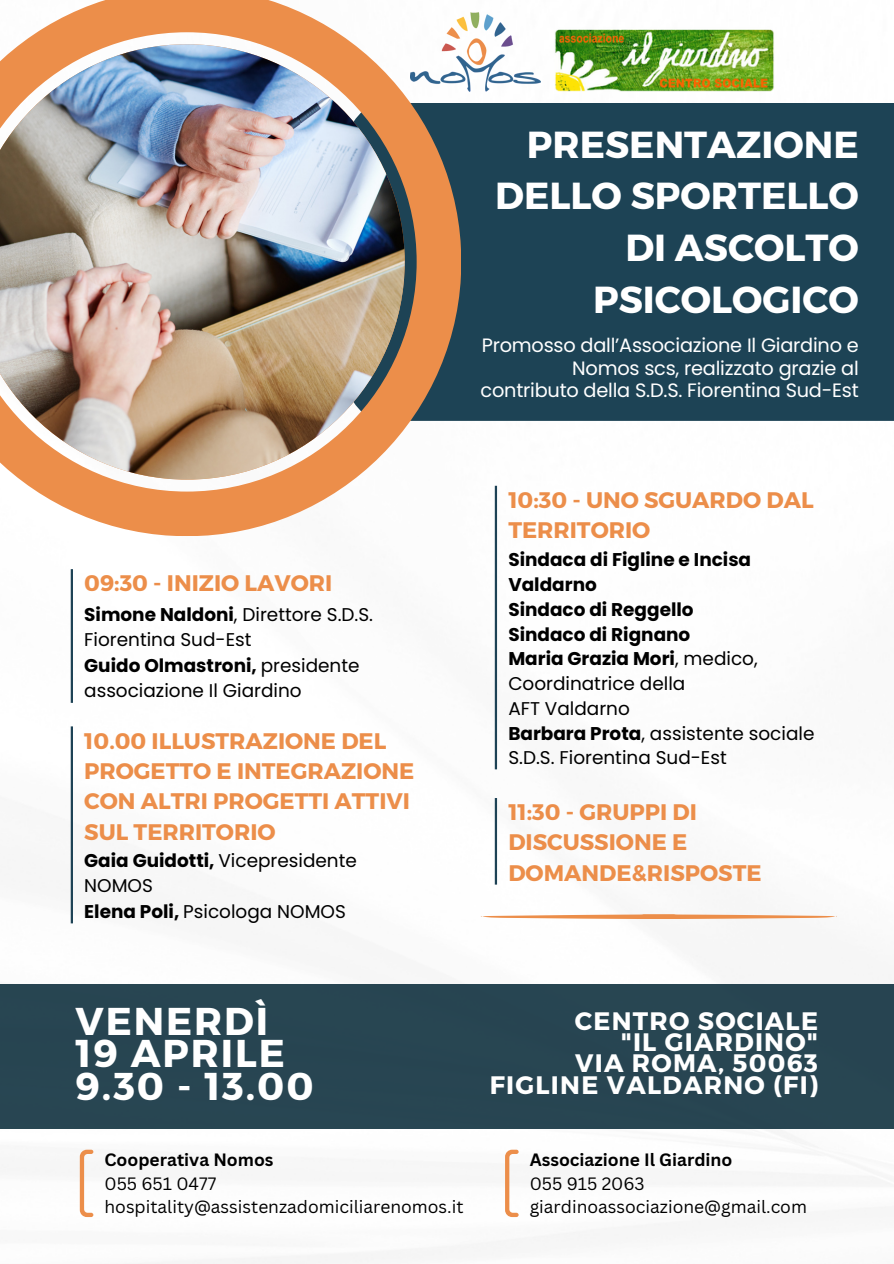
<style>
.page{position:relative;width:894px;height:1264px;background:#fff}
.page>*{position:absolute;margin:0;border:0;box-sizing:border-box;transform-origin:0 0}
.t1{font:700 38.7px/32.7px "Montserrat";letter-spacing:.05em;color:#fff}
.t2{font:700 37.65px/51.8px "Montserrat";color:#fff;text-align:right}
.t3{font:700 25.2px/21.3px "Montserrat";letter-spacing:.05em;color:#fff;text-align:right}
.t4{font:700 22.5px/30.5px "Montserrat";color:#ec8e4a}
.t5{font:19.35px/22.5px "Poppins";letter-spacing:-.01em;color:#fff;text-align:right}
.t6{font:700 18.45px/24.8px "Poppins";color:#000}
.t7{font:18.45px/25.5px "Poppins";color:#000}
.t8{font:17.4px/23.7px "Canva Sans";color:#000}
.t9{font:700 17.4px "Canva Sans";color:#000}
.s1{font-weight:700}
.s2{font-weight:400}
</style>
<div class="page">
<div style="left:461px;top:103px;width:432px;height:318px;background:#1d4355"></div>
<img style="left:0;top:0;width:461px;height:536px">
<div style="left:0;top:983px;width:893px;height:145px;background:#284552"></div>
<img style="left:410px;top:11px;width:130px;height:81px">
<img style="left:555px;top:29px;width:219px;height:63px">
<hr style="left:71px;top:569px;width:2px;height:134px;background:#1d4255">
<hr style="left:71px;top:726px;width:2px;height:197px;background:#1d4255">
<hr style="left:494px;top:486px;width:3px;height:283px;background:#1d4255">
<hr style="left:494px;top:798px;width:3px;height:86px;background:#1d4255">
<svg style="left:80px;top:1149px;width:13px;height:67px"></svg>
<svg style="left:505px;top:1149px;width:13px;height:67px"></svg>
<svg style="left:481px;top:914px;width:355px;height:4px"></svg>
<p class="t2" style="left:495px;top:116px;width:365px">PRESENTAZIONE<br>DELLO SPORTELLO<br>DI ASCOLTO<br>PSICOLOGICO</p>
<p class="t5" style="left:480px;top:334px;width:379px">Promosso dall’Associazione Il Giardino e<br>Nomos scs, realizzato grazie al contributo della S.D.S. Fiorentina Sud-Est</p>
<h1 class="t4" style="left:84px;top:566px;width:249px">09:30 - INIZIO LAVORI</h1>
<h4 class="t7" style="left:84px;top:601px;width:290px"><span class="s1">Simone Naldoni</span>, Direttore S.D.S.<br>Fiorentina Sud-Est<br><span class="s1">Guido Olmastroni,</span> presidente associazione Il Giardino</h4>
<h3 class="t4" style="left:84px;top:724px;width:331px">10.00 ILLUSTRAZIONE DEL<br>PROGETTO E INTEGRAZIONE<br>CON ALTRI PROGETTI ATTIVI<br>SUL TERRITORIO</h3>
<h4 class="t7" style="left:84px;top:847px;width:274px"><span class="s1">Gaia Guidotti,</span> Vicepresidente<br>NOMOS<br><span class="s1">Elena Poli,</span> Psicologa NOMOS</h4>
<h3 class="t4" style="left:508px;top:483px;width:307px">10:30 - UNO SGUARDO DAL<br>TERRITORIO</h3>
<h4 class="t6" style="left:508px;top:547px;width:307px">Sindaca di Figline e Incisa<br>Valdarno<br>Sindaco di Reggello<br>Sindaco di Rignano<br>Maria Grazia Mori<span class="s2">, medico,<br>Coordinatrice della<br>AFT Valdarno<br></span>Barbara Prota<span class="s2">, assistente sociale<br>S.D.S. Fiorentina Sud-Est</span></h4>
<h3 class="t4" style="left:508px;top:795px;width:255px">11:30 - GRUPPI DI<br>DISCUSSIONE E<br>DOMANDE&amp;RISPOSTE</h3>
<p class="t1" style="left:75px;top:1002px;width:239px">VENERDÌ<br>19 APRILE<br>9.30 - 13.00</p>
<h3 class="t9" style="left:104px;top:1147px;width:170px">Cooperativa Nomos</h3>
<h4 class="t8" style="left:104px;top:1170px;width:113px">055 651 0477</h4>
<p class="t8" style="left:104px;top:1194px;width:360px">hospitality@assistenzadomiciliarenomos.it</p>
<p class="t3" style="left:489px;top:1008px;width:330px">CENTRO SOCIALE<br>"IL GIARDINO"<br>VIA ROMA, 50063<br>FIGLINE VALDARNO (FI)</p>
<h1 class="t9" style="left:529px;top:1147px;width:204px">Associazione Il Giardino</h1>
<h2 class="t8" style="left:529px;top:1170px;width:279px">055 915 2063 giardinoassociazione@gmail.com</h2>
</div>
